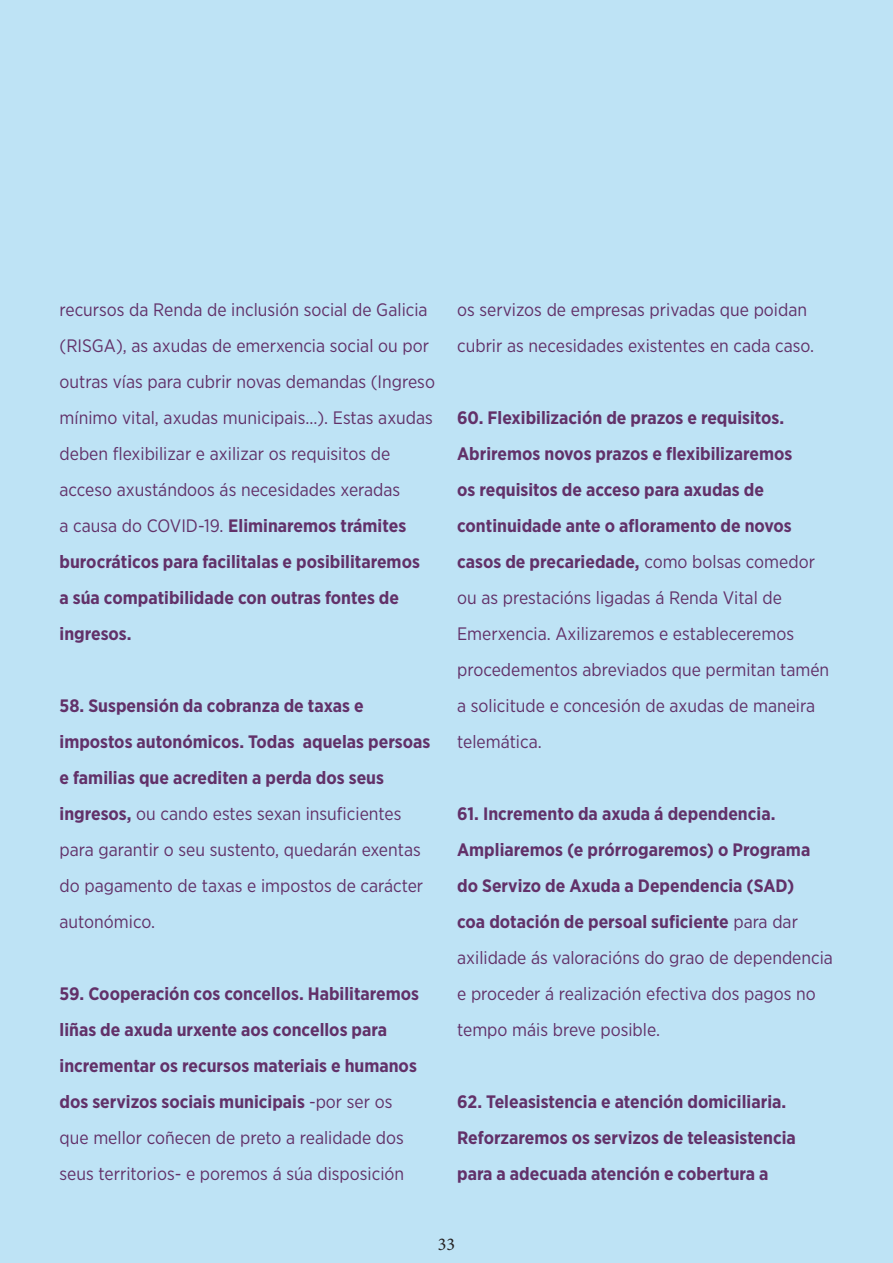
<style>
.page{position:relative;width:893px;height:1263px;background:#bee3f5}
.page>*{position:absolute;margin:0;border:0;box-sizing:border-box;transform-origin:0 0}
.t1{font:18px/36px "Gotham Narrow";color:#623169}
.t2{font:700 18px/36px "Gotham Narrow";color:#623169}
.t3{font:18px "Minion Pro";color:#231f20}
.s1{font-weight:700}
.s2{font-weight:400}
</style>
<div class="page">
<p class="t1" style="left:60px;top:292px;width:377px">recursos da Renda de inclusión social de Galicia (RISGA), as axudas de emerxencia social ou por outras vías para cubrir novas demandas (Ingreso mínimo vital, axudas municipais…). Estas axudas deben flexibilizar e axilizar os requisitos de acceso axustándoos ás necesidades xeradas<br>a causa do COVID-19. <span class="s1">Eliminaremos trámites burocráticos para facilitalas e posibilitaremos<br>a súa compatibilidade con outras fontes de ingresos.</span></p>
<p class="t1" style="left:60px;top:688px;width:372px"><span class="s1">58. Suspensión da cobranza de taxas e impostos autonómicos. Todas aquelas persoas e familias que acrediten a perda dos seus ingresos,</span> ou cando estes sexan insuficientes para garantir o seu sustento, quedarán exentas do pagamento de taxas e impostos de carácter autonómico.</p>
<p class="t2" style="left:60px;top:976px;width:361px">59. Cooperación cos concellos. Habilitaremos liñas de axuda urxente aos concellos para incrementar os recursos materiais e humanos dos servizos sociais municipais <span class="s2">-por ser os que mellor coñecen de preto a realidade dos seus territorios- e poremos á súa disposición</span></p>
<p class="t1" style="left:457px;top:292px;width:359px">os servizos de empresas privadas que poidan cubrir as necesidades existentes en cada caso.</p>
<p class="t1" style="left:457px;top:400px;width:374px"><span class="s1">60. Flexibilización de prazos e requisitos.<br>Abriremos novos prazos e flexibilizaremos<br>os requisitos de acceso para axudas de continuidade ante o afloramento de novos casos de precariedade,</span> como bolsas comedor ou as prestacións ligadas á Renda Vital de Emerxencia. Axilizaremos e estableceremos procedementos abreviados que permitan tamén a solicitude e concesión de axudas de maneira telemática.</p>
<p class="t2" style="left:457px;top:796px;width:377px">61. Incremento da axuda á dependencia.<br>Ampliaremos (e prórrogaremos) o Programa do Servizo de Axuda a Dependencia (SAD)<br>coa dotación de persoal suficiente <span class="s2">para dar axilidade ás valoracións do grao de dependencia e proceder á realización efectiva dos pagos no tempo máis breve posible.</span></p>
<p class="t2" style="left:457px;top:1084px;width:340px">62. Teleasistencia e atención domiciliaria.<br>Reforzaremos os servizos de teleasistencia para a adecuada atención e cobertura a</p>
<p class="t3" style="left:438px;top:1232px;width:19px">33</p>
</div>
